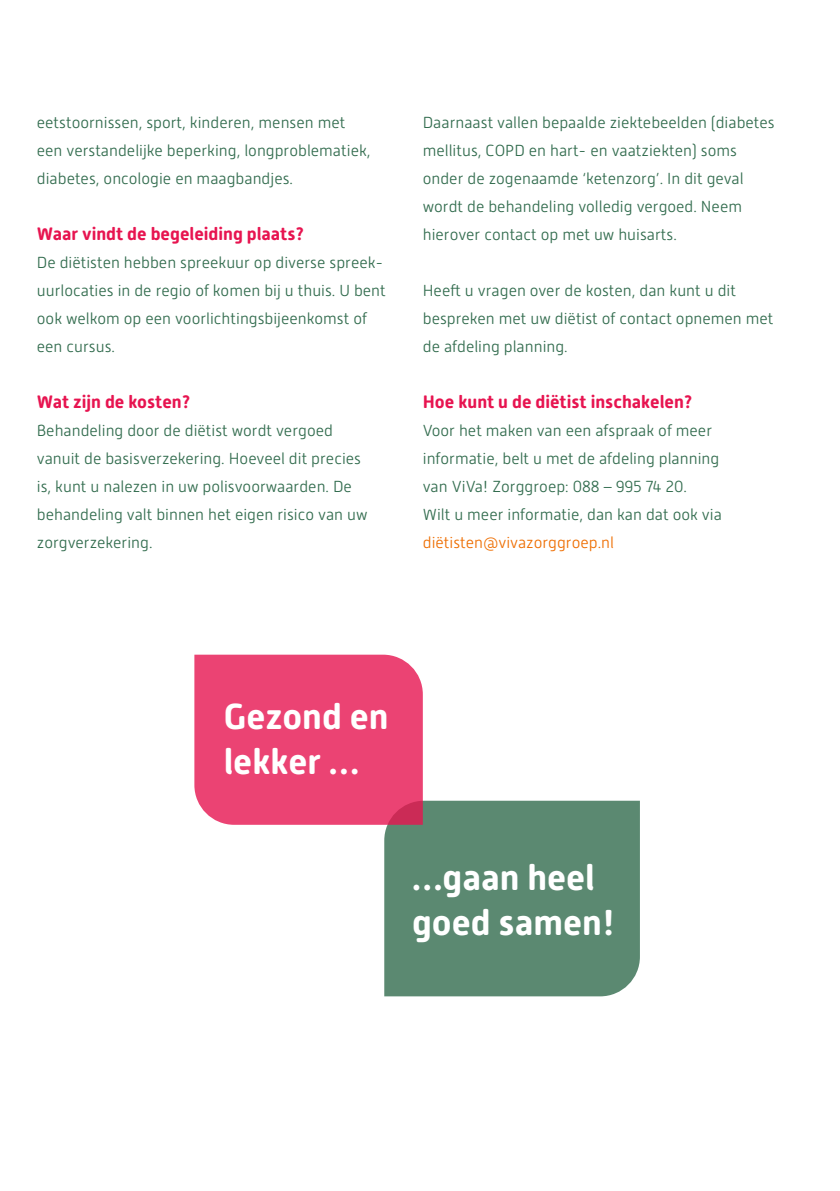
<style>
.page{position:relative;width:840px;height:1191px;background:#fff}
.page>*{position:absolute;margin:0;border:0;box-sizing:border-box;transform-origin:0 0}
.t1{font:700 36px/45px "Alwyn New Rounded";color:#fff}
.t2{font:700 18px "Alwyn New Rounded";color:#e71450}
.t3{font:300 16px/28px "Alwyn New Rounded";color:#326c4e}
.t4{font:300 16px "Alwyn New Rounded";color:#ee6e02}
</style>
<div class="page">
<div style="left:384px;top:800px;width:255px;height:196px;background:#5b8971"></div>
<div style="left:194px;top:654px;width:228px;height:171px;background:#eb4373"></div>
<p class="t3" style="left:37px;top:109px;width:335px">eetstoornissen, sport, kinderen, mensen met een verstandelijke beperking, longproblematiek, diabetes, oncologie en maagbandjes.</p>
<p class="t2" style="left:37px;top:223px;width:269px">Waar vindt de begeleiding plaats?</p>
<p class="t3" style="left:37px;top:249px;width:350px">De diëtisten hebben spreekuur op diverse spreek&shy;uurlocaties in de regio of komen bij u thuis. U bent ook welkom op een voorlichtingsbijeenkomst of een cursus.</p>
<p class="t2" style="left:37px;top:391px;width:155px">Wat zijn de kosten?</p>
<p class="t3" style="left:37px;top:417px;width:332px">Behandeling door de diëtist wordt vergoed vanuit de basisverzekering. Hoeveel dit precies is, kunt u nalezen in uw polisvoorwaarden. De behandeling valt binnen het eigen risico van uw zorgverzekering.</p>
<p class="t3" style="left:422px;top:109px;width:353px">Daarnaast vallen bepaalde ziektebeelden (diabetes mellitus, COPD en hart- en vaatziekten) soms onder de zogenaamde ‘ketenzorg’. In dit geval wordt de behandeling volledig vergoed. Neem hierover contact op met uw huisarts.</p>
<p class="t3" style="left:422px;top:277px;width:352px">Heeft u vragen over de kosten, dan kunt u dit bespreken met uw diëtist of contact opnemen met de afdeling planning.</p>
<p class="t2" style="left:422px;top:391px;width:271px">Hoe kunt u de diëtist inschakelen?</p>
<p class="t3" style="left:422px;top:417px;width:300px">Voor het maken van een afspraak of meer informatie, belt u met de afdeling planning van ViVa! Zorggroep: 088 – 995 74 20.<br>Wilt u meer informatie, dan kan dat ook via</p>
<p class="t4" style="left:422px;top:534px;width:192px">diëtisten@vivazorggroep.nl</p>
<h1 class="t1" style="left:223px;top:694px;width:166px">Gezond en lekker …</h1>
<h1 class="t1" style="left:412px;top:855px;width:205px">…gaan heel goed samen!</h1>
</div>
